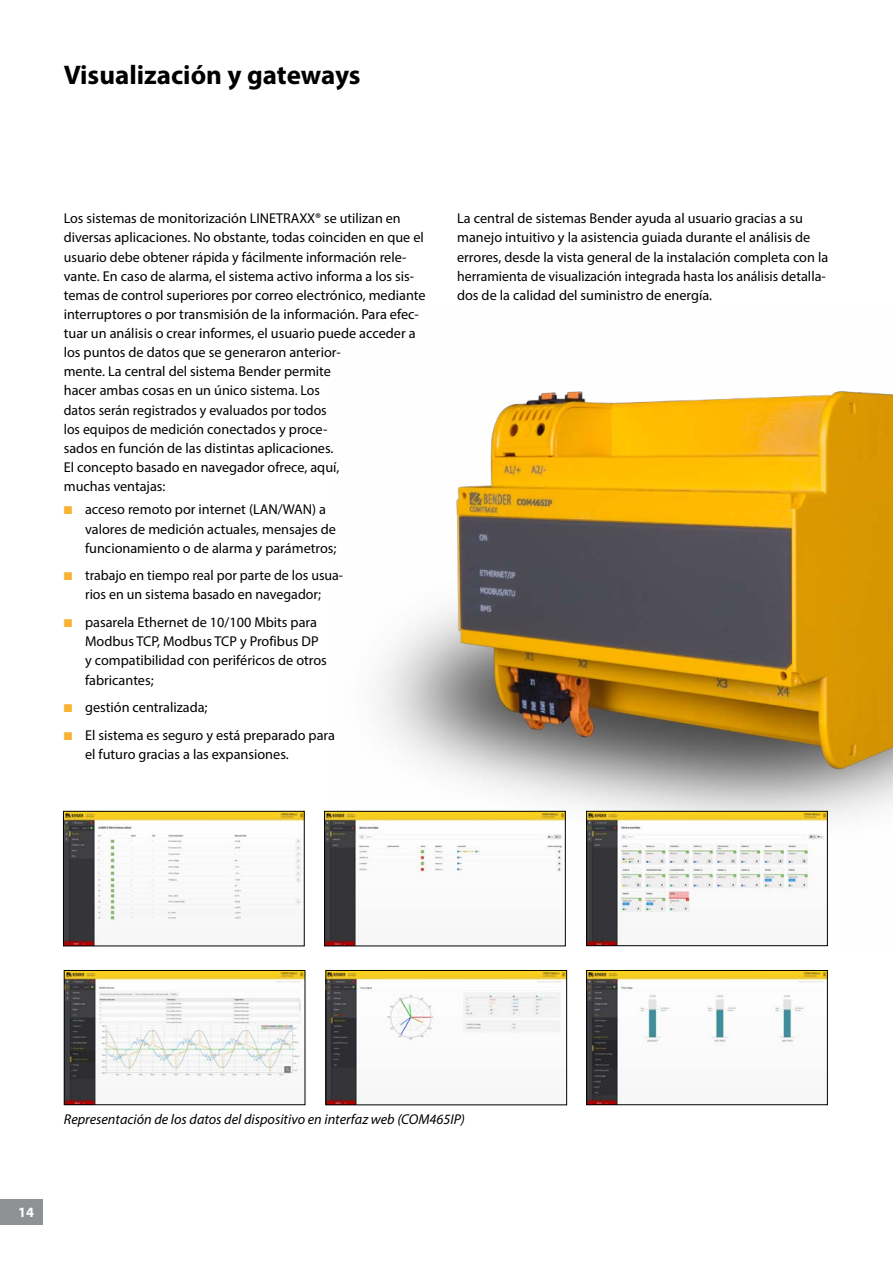
<style>
.page{position:relative;width:893px;height:1263px;background:#fff}
.page>*{position:absolute;margin:0;border:0;box-sizing:border-box;transform-origin:0 0}
.t1{font:700 27px "Myriad Pro";color:#000}
.t2{font:14.25px/19px "Myriad Pro";color:#000}
.t3{font:italic 14.25px "Myriad Pro";color:#000}
.t4{font:700 14.25px "Myriad Pro";color:#fff}
.s1{color:#f9b234}
</style>
<div class="page">
<div style="left:0;top:1199px;width:43px;height:26px;background:#8f9294"></div>
<img style="left:333px;top:391px;width:560px;height:427px">
<img style="left:326px;top:813px;width:238px;height:131px">
<div style="left:324px;top:811px;width:242px;height:135px;border:1px solid #000"></div>
<img style="left:588px;top:813px;width:238px;height:131px">
<div style="left:586px;top:811px;width:242px;height:135px;border:1px solid #000"></div>
<img style="left:588px;top:972px;width:238px;height:131px">
<div style="left:586px;top:970px;width:242px;height:135px;border:1px solid #000"></div>
<img style="left:327px;top:972px;width:238px;height:131px">
<div style="left:325px;top:970px;width:242px;height:135px;border:1px solid #000"></div>
<img style="left:66px;top:972px;width:237px;height:131px">
<div style="left:64px;top:970px;width:241px;height:135px;border:1px solid #000"></div>
<img style="left:65px;top:813px;width:238px;height:131px">
<div style="left:63px;top:811px;width:242px;height:135px;border:1px solid #000"></div>
<h1 class="t1" style="left:64px;top:57px;width:298px">Visualización y gateways</h1>
<p class="t2" style="left:64px;top:209px;width:363px">Los sistemas de monitorización LINETRAXX® se utilizan en diversas aplicaciones. No obstante, todas coinciden en que el usuario debe obtener rápida y fácilmente información rele&shy;vante. En caso de alarma, el sistema activo informa a los sis&shy;temas de control superiores por correo electrónico, mediante interruptores o por transmisión de la información. Para efec&shy;tuar un análisis o crear informes, el usuario puede acceder a los puntos de datos que se generaron anterior-<br>mente. La central del sistema Bender permite<br>hacer ambas cosas en un único sistema. Los<br>datos serán registrados y evaluados por todos<br>los equipos de medición conectados y proce-<br>sados en función de las distintas aplicaciones.<br>El concepto basado en navegador ofrece, aquí,<br>muchas ventajas:</p>
<p class="t2" style="left:85px;top:500px;width:253px;text-indent:-21px"><span class="s1">■</span> acceso remoto por internet (LAN/WAN) a valores de medición actuales, mensajes de funcionamiento o de alarma y parámetros;</p>
<p class="t2" style="left:64px;top:566px;width:281px;text-align:center"><span class="s1">■</span> trabajo en tiempo real por parte de los usua&shy;rios en un sistema basado en navegador;</p>
<p class="t2" style="left:85px;top:613px;width:243px;text-indent:-21px"><span class="s1">■</span> pasarela Ethernet de 10/100 Mbits para Modbus TCP, Modbus TCP y Profibus DP y compatibilidad con periféricos de otros fabricantes;</p>
<p class="t2" style="left:64px;top:698px;width:145px"><span class="s1">■</span> gestión centralizada;</p>
<p class="t2" style="left:85px;top:725px;width:251px;text-indent:-21px"><span class="s1">■</span> El sistema es seguro y está preparado para el futuro gracias a las expansiones.</p>
<p class="t2" style="left:457px;top:209px;width:373px">La central de sistemas Bender ayuda al usuario gracias a su manejo intuitivo y la asistencia guiada durante el análisis de errores, desde la vista general de la instalación completa con la herramienta de visualización integrada hasta los análisis detalla&shy;dos de la calidad del suministro de energía.</p>
<p class="t3" style="left:64px;top:1111px;width:403px">Representación de los datos del dispositivo en interfaz web (COM465IP)</p>
<p class="t4" style="left:18px;top:1203px;width:17px">14</p>
</div>
